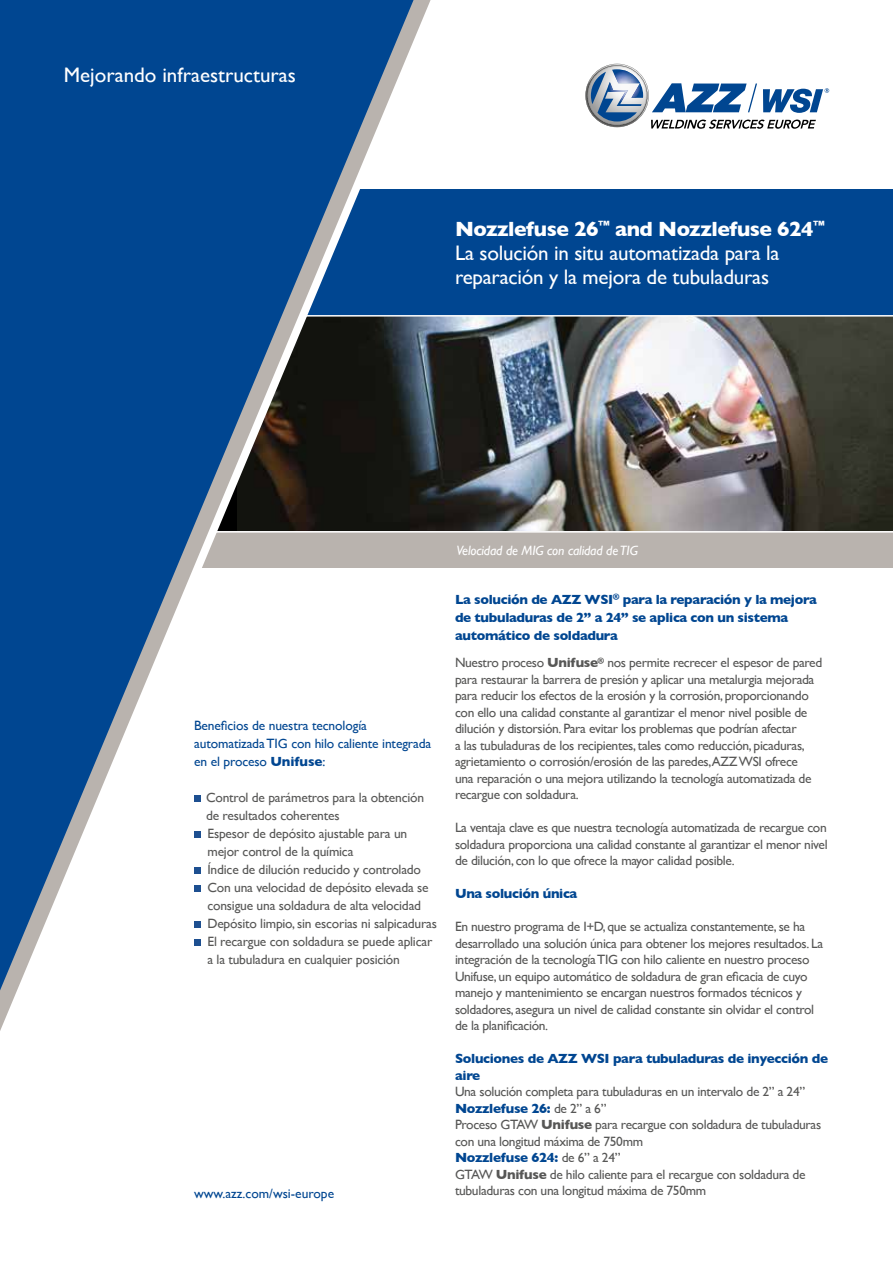
<style>
.page{position:relative;width:893px;height:1263px;background:#fff}
.page>*{position:absolute;margin:0;border:0;box-sizing:border-box;transform-origin:0 0}
.t1{font:21px/24px "Gill Sans";letter-spacing:-.01em;color:#fff}
.t2{font:13.5px/16.5px "Gill Sans";letter-spacing:-.025em;color:#575756}
.t3{font:700 13.5px/18px "Gill Sans";letter-spacing:-.025em;color:#004691}
.t4{font:13.5px/18px "Gill Sans";letter-spacing:-.01em;color:#004691}
.t5{font:italic 13.5px "Gill Sans";letter-spacing:-.01em;color:#fff}
.s1{font-weight:700}
.s2{font-weight:700;color:#004691}
</style>
<div class="page">
<img style="left:439px;top:317px;width:454px;height:214px">
<div style="left:0;top:190px;width:893px;height:126px;background:#004691"></div>
<div style="left:0;top:532px;width:893px;height:36px;background:#b9b3ae"></div>
<hr style="left:0;top:315px;width:893px;height:2px;background:#fff">
<hr style="left:0;top:531px;width:893px;height:2px;background:#fff">
<svg style="left:0;top:0;width:431px;height:1031px"></svg>
<svg style="left:0;top:0;width:414px;height:990px;fill:#004691"></svg>
<svg style="left:585px;top:64px;width:244px;height:65px"></svg>
<div style="left:194px;top:795px;width:7px;height:7px;background:#1d4f90"></div>
<div style="left:194px;top:831px;width:7px;height:7px;background:#1d4f90"></div>
<div style="left:194px;top:867px;width:7px;height:7px;background:#1d4f90"></div>
<div style="left:194px;top:885px;width:7px;height:7px;background:#1d4f90"></div>
<div style="left:194px;top:921px;width:7px;height:7px;background:#1d4f90"></div>
<div style="left:194px;top:939px;width:7px;height:7px;background:#1d4f90"></div>
<h1 class="t1" style="left:64px;top:62px;width:234px">Mejorando infraestructuras</h1>
<h1 class="t1" style="left:455px;top:217px;width:371px"><span class="s1">Nozzlefuse 26</span><sup>™</sup> <span class="s1">and Nozzlefuse 624</span><sup>™<br></sup>La solución in situ automatizada para la reparación y la mejora de tubuladuras</h1>
<p class="t4" style="left:194px;top:716px;width:239px">Beneficios de nuestra tecnología automatizada TIG con hilo caliente integrada en el proceso <span class="s1">Unifuse</span>:</p>
<p class="t2" style="left:206px;top:788px;width:232px;line-height:18px">Control de parámetros para la obtención de resultados coherentes<br>Espesor de depósito ajustable para un mejor control de la química<br>Índice de dilución reducido y controlado Con una velocidad de depósito elevada se consigue una soldadura de alta velocidad Depósito limpio, sin escorias ni salpicaduras El recargue con soldadura se puede aplicar a la tubuladura en cualquier posición</p>
<p class="t5" style="left:457px;top:543px;width:183px">Velocidad de MIG con calidad de TIG</p>
<p class="t3" style="left:455px;top:590px;width:363px">La solución de AZZ WSI<sup>®</sup> para la reparación y la mejora de tubuladuras de 2” a 24” se aplica con un sistema automático de soldadura</p>
<p class="t2" style="left:455px;top:654px;width:369px">Nuestro proceso <span class="s1">Unifuse</span><sup>®</sup> nos permite recrecer el espesor de pared para restaurar la barrera de presión y aplicar una metalurgia mejorada para reducir los efectos de la erosión y la corrosión, proporcionando con ello una calidad constante al garantizar el menor nivel posible de dilución y distorsión. Para evitar los problemas que podrían afectar<br>a las tubuladuras de los recipientes, tales como reducción, picaduras, agrietamiento o corrosión/erosión de las paredes,AZZ WSI ofrece<br>una reparación o una mejora utilizando la tecnología automatizada de recargue con soldadura.</p>
<p class="t2" style="left:455px;top:819px;width:374px;text-align:justify">La ventaja clave es que nuestra tecnología automatizada de recargue con soldadura proporciona una calidad constante al garantizar el menor nivel de dilución, con lo que ofrece la mayor calidad posible.</p>
<p class="t3" style="left:455px;top:884px;width:124px">Una solución única</p>
<p class="t2" style="left:455px;top:918px;width:370px">En nuestro programa de I+D, que se actualiza constantemente, se ha desarrollado una solución única para obtener los mejores resultados. La integración de la tecnología TIG con hilo caliente en nuestro proceso Unifuse, un equipo automático de soldadura de gran eficacia de cuyo manejo y mantenimiento se encargan nuestros formados técnicos y soldadores, asegura un nivel de calidad constante sin olvidar el control de la planificación.</p>
<p class="t3" style="left:455px;top:1050px;width:375px;line-height:16.5px">Soluciones de AZZ WSI para tubuladuras de inyección de aire</p>
<p class="t2" style="left:455px;top:1083px;width:368px">Una solución completa para tubuladuras en un intervalo de 2” a 24” <span class="s2">Nozzlefuse 26:</span> de 2” a 6”<br>Proceso GTAW <span class="s1">Unifuse</span> para recargue con soldadura de tubuladuras con una longitud máxima de 750mm<br><span class="s2">Nozzlefuse 624:</span> de 6” a 24”<br>GTAW <span class="s1">Unifuse</span> de hilo caliente para el recargue con soldadura de</p>
<p class="t4" style="left:194px;top:1184px;width:141px">www.azz.com/wsi-europe</p>
<p class="t2" style="left:455px;top:1182px;width:253px">tubuladuras con una longitud máxima de 750mm</p>
</div>
